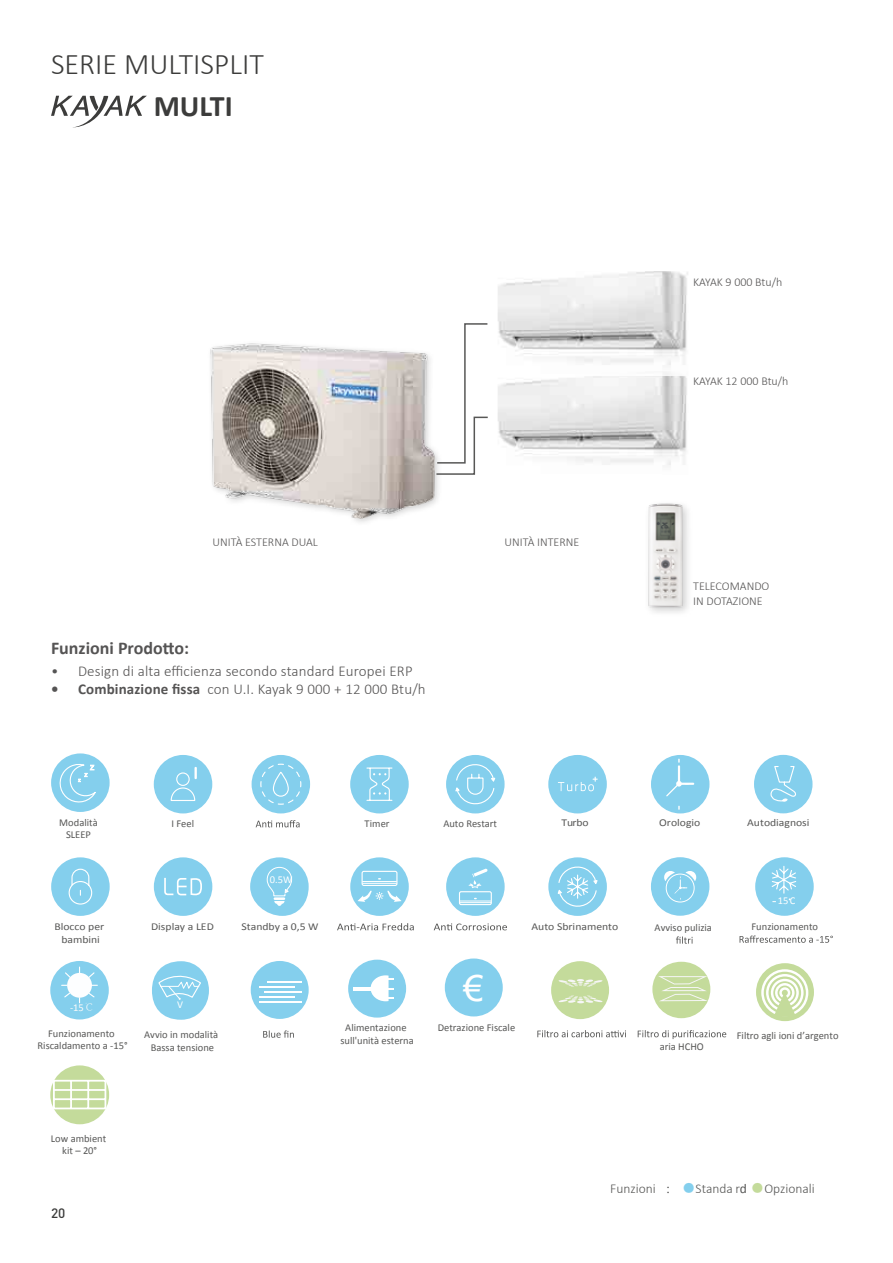
<style>
.page{position:relative;width:893px;height:1263px;background:#fff}
.page>*{position:absolute;margin:0;border:0;box-sizing:border-box;transform-origin:0 0}
.t1{font:36px "Arial";color:#fff}
.t2{font:300 30px "Calibri";color:#3c3c3b}
.t3{font:700 30px "Calibri";color:#3c3c3b}
.t4{font:700 18px "Calibri";color:#555454}
.t5{font:300 15px "Calibri";letter-spacing:.01em;color:#555454}
.t6{font:300 13.5px "Calibri";color:#575756}
.t7{font:500 13.5px "DIN Pro";color:#3c3c3b}
.t8{font:300 12px/15px "Calibri";color:#555454}
.t9{font:10.5px/12.6px "Calibri";color:#575756;text-align:center}
.t10{font:10.5px/12.6px "Calibri";color:#575756;text-align:center;scale:1.11 1}
.t11{font:10.5px "Calibri";color:#fff}
.t12{font:10.5px "Calibri";color:#fdfbfa}
.t13{font:6px "Calibri";color:#fff}
.s1{font-weight:700}
.s2{font-family:"Adobe Song Std";font-weight:300}
.s3{font-family:"Adobe Song Std"}
.s4{font-family:"Adobe Song Std";color:#84cfed}
.s5{font-weight:400}
.s6{font-family:"Adobe Song Std";color:#c4db9b}
</style>
<div class="page">
<img style="left:210px;top:343px;width:229px;height:179px">
<svg style="left:51px;top:96px;width:96px;height:32px"></svg>
<div style="left:755px;top:857px;width:59px;height:59px;background:#84cfed;border-radius:50%"></div>
<div style="left:51px;top:857px;width:59px;height:59px;background:#84cfed;border-radius:50%"></div>
<svg style="left:68px;top:868px;width:25px;height:37px"></svg>
<div style="left:754px;top:755px;width:58px;height:58px;background:#84cfed;border-radius:50%"></div>
<svg style="left:770px;top:766px;width:26px;height:36px"></svg>
<div style="left:651px;top:755px;width:58px;height:58px;background:#84cfed;border-radius:50%"></div>
<svg style="left:666px;top:759px;width:28px;height:37px"></svg>
<div style="left:548px;top:755px;width:59px;height:58px;background:#84cfed;border-radius:50%"></div>
<svg style="left:558px;top:777px;width:39px;height:14px"></svg>
<div style="left:154px;top:857px;width:58px;height:59px;background:#84cfed;border-radius:50%"></div>
<svg style="left:164px;top:878px;width:38px;height:17px"></svg>
<div style="left:548px;top:857px;width:59px;height:59px;background:#84cfed;border-radius:50%"></div>
<svg style="left:557px;top:865px;width:41px;height:43px"></svg>
<svg style="left:676px;top:936px;width:17px;height:8px"></svg>
<div style="left:446px;top:857px;width:59px;height:59px;background:#84cfed;border-radius:50%"></div>
<div style="left:459px;top:891px;width:33px;height:14px;border:1px solid #fff;border-radius:2px"></div>
<hr style="left:460px;top:902px;width:31px;height:1px;background:#fff">
<hr style="left:460px;top:901px;width:31px;height:1px;background:#fff">
<svg style="left:469px;top:868px;width:19px;height:20px"></svg>
<svg style="left:434px;top:923px;width:73px;height:7px"></svg>
<div style="left:350px;top:857px;width:59px;height:59px;background:#84cfed;border-radius:50%"></div>
<div style="left:362px;top:871px;width:35px;height:15px;border:1px solid #fff;border-radius:2px"></div>
<hr style="left:363px;top:883px;width:33px;height:1px;background:#fff">
<hr style="left:363px;top:881px;width:33px;height:1px;background:#fff">
<svg style="left:357px;top:891px;width:45px;height:11px"></svg>
<svg style="left:337px;top:923px;width:77px;height:7px"></svg>
<svg style="left:250px;top:857px;width:59px;height:59px"></svg>
<svg style="left:739px;top:935px;width:94px;height:8px"></svg>
<div style="left:152px;top:961px;width:57px;height:59px;background:#84cfed;border-radius:50%"></div>
<svg style="left:157px;top:968px;width:45px;height:32px"></svg>
<div style="left:350px;top:755px;width:59px;height:58px;background:#84cfed;border-radius:50%"></div>
<svg style="left:366px;top:767px;width:27px;height:34px"></svg>
<svg style="left:256px;top:820px;width:44px;height:7px"></svg>
<div style="left:252px;top:755px;width:58px;height:58px;background:#84cfed;border-radius:50%"></div>
<svg style="left:260px;top:763px;width:42px;height:42px"></svg>
<div style="left:273px;top:772px;width:16px;height:25px;border:1px solid #fff;border-radius:7px"></div>
<div style="left:154px;top:755px;width:58px;height:58px;background:#84cfed;border-radius:50%"></div>
<svg style="left:170px;top:767px;width:27px;height:34px"></svg>
<div style="left:51px;top:753px;width:59px;height:59px;background:#84cfed;border-radius:50%"></div>
<svg style="left:56px;top:763px;width:40px;height:43px"></svg>
<div style="left:446px;top:755px;width:59px;height:58px;background:#84cfed;border-radius:50%"></div>
<svg style="left:455px;top:763px;width:41px;height:42px"></svg>
<div style="left:651px;top:857px;width:58px;height:59px;background:#84cfed;border-radius:50%"></div>
<div style="left:666px;top:874px;width:29px;height:28px;border:1px solid #fff;border-radius:50%"></div>
<svg style="left:664px;top:871px;width:33px;height:18px"></svg>
<div style="left:251px;top:961px;width:58px;height:58px;background:#84cfed;border-radius:50%"></div>
<hr style="left:267px;top:981px;width:35px;height:2px;background:#fff">
<hr style="left:259px;top:986px;width:36px;height:2px;background:#fff">
<hr style="left:265px;top:991px;width:37px;height:2px;background:#fff">
<hr style="left:259px;top:996px;width:35px;height:2px;background:#fff">
<hr style="left:259px;top:1001px;width:43px;height:2px;background:#fff">
<svg style="left:263px;top:1030px;width:31px;height:8px"></svg>
<div style="left:756px;top:963px;width:58px;height:58px;background:#c4db9b;border-radius:50%"></div>
<svg style="left:761px;top:969px;width:47px;height:49px"></svg>
<div style="left:551px;top:961px;width:58px;height:58px;background:#c4db9b;border-radius:50%"></div>
<svg style="left:558px;top:995px;width:45px;height:8px"></svg>
<svg style="left:558px;top:979px;width:45px;height:8px"></svg>
<svg style="left:537px;top:1030px;width:89px;height:7px"></svg>
<div style="left:652px;top:962px;width:58px;height:56px;background:#c4db9b;border-radius:50%"></div>
<svg style="left:658px;top:976px;width:50px;height:25px"></svg>
<svg style="left:638px;top:1030px;width:88px;height:9px"></svg>
<div style="left:50px;top:961px;width:59px;height:58px;background:#84cfed;border-radius:50%"></div>
<svg style="left:61px;top:966px;width:37px;height:38px"></svg>
<svg style="left:771px;top:866px;width:26px;height:36px"></svg>
<div style="left:50px;top:1065px;width:59px;height:59px;background:#c4db9b;border-radius:50%"></div>
<svg style="left:52px;top:1079px;width:55px;height:31px"></svg>
<div style="left:348px;top:960px;width:58px;height:57px;background:#84cfed;border-radius:50%"></div>
<svg style="left:371px;top:975px;width:23px;height:26px"></svg>
<hr style="left:353px;top:987px;width:18px;height:4px;background:#fff">
<div style="left:445px;top:958px;width:58px;height:58px;background:#84cfed;border-radius:50%"></div>
<svg style="left:435px;top:323px;width:53px;height:152px"></svg>
<img style="left:498px;top:375px;width:189px;height:90px">
<img style="left:498px;top:271px;width:190px;height:104px">
<img style="left:648px;top:503px;width:40px;height:110px">
<h2 class="t2" style="left:51px;top:45px;width:214px">SERIE MULTISPLIT</h2>
<h2 class="t3" style="left:154px;top:86px;width:81px">MULTI</h2>
<p class="t8" style="left:213px;top:534px;width:107px">UNITÀ ESTERNA DUAL</p>
<p class="t8" style="left:505px;top:534px;width:76px">UNITÀ INTERNE</p>
<h3 class="t4" style="left:51px;top:636px;width:140px">Funzioni Prodotto:</h3>
<h3 class="t5" style="left:51px;top:662px;width:363px">• Design di alta efficienza secondo standard Europei ERP</h3>
<h3 class="t5" style="left:51px;top:680px;width:376px"><span class="s1">• Combinazione fissa</span> con U.I. Kayak 9 000 + 12 000 Btu/h</h3>
<p class="t13" style="left:90px;top:764px;width:4px">Z</p>
<p class="t8" style="left:693px;top:274px;width:91px">KAYAK 9 000 Btu/h</p>
<p class="t8" style="left:693px;top:373px;width:97px">KAYAK 12 000 Btu/h</p>
<p class="t8" style="left:693px;top:579px;width:78px">TELECOMANDO<br>IN DOTAZIONE</p>
<p class="t9" style="left:59px;top:816px;width:40px">Modalità<br>SLEEP</p>
<p class="t9" style="left:443px;top:817px;width:55px">Auto Restart</p>
<p class="t9" style="left:171px;top:817px;width:24px">I Feel</p>
<p class="t9" style="left:365px;top:817px;width:27px">Timer</p>
<p class="t11" style="left:270px;top:873px;width:24px">0.5W</p>
<p class="t10" style="left:562px;top:816px;width:26px">Turbo</p>
<p class="t10" style="left:659px;top:816px;width:39px">Orologio</p>
<p class="t10" style="left:747px;top:816px;width:58px">Autodiagnosi</p>
<p class="t11" style="left:778px;top:894px;width:19px">15C</p>
<p class="t10" style="left:54px;top:920px;width:46px">Blocco per bambini</p>
<p class="t12" style="left:70px;top:1001px;width:26px">-15<span class="s2">℃</span></p>
<p class="t9" style="left:38px;top:1027px;width:92px">Funzionamento<br>Riscaldamento a -15°</p>
<p class="t10" style="left:151px;top:920px;width:58px">Display a LED</p>
<p class="t10" style="left:242px;top:920px;width:71px">Standby a 0,5 W</p>
<p class="t10" style="left:531px;top:920px;width:80px">Auto Sbrinamento</p>
<p class="t9" style="left:655px;top:921px;width:59px">Avviso pulizia</p>
<p class="t11" style="left:177px;top:998px;width:7px">V</p>
<p class="t9" style="left:144px;top:1028px;width:75px">Avvio in modalità<br>Bassa tensione</p>
<h1 class="t1" style="left:463px;top:965px;width:22px">€</h1>
<p class="t9" style="left:340px;top:1021px;width:75px">Alimentazione sull'unità esterna</p>
<p class="t9" style="left:438px;top:1021px;width:79px">Detrazione Fiscale</p>
<p class="t9" style="left:660px;top:1040px;width:46px">aria HCHO</p>
<p class="t9" style="left:751px;top:920px;width:68px">Funzionamento</p>
<p class="t9" style="left:737px;top:1029px;width:103px">Filtro agli ioni d’argento</p>
<p class="t9" style="left:51px;top:1132px;width:57px">Low ambient kit – 20°</p>
<p class="t7" style="left:51px;top:1204px;width:16px">20</p>
<p class="t6" style="left:610px;top:1180px;width:206px">Funzioni <span class="s3">：</span> <span class="s4">●</span>Standa r<span class="s5">d</span> <span class="s6">●</span>Opzionali</p>
</div>
